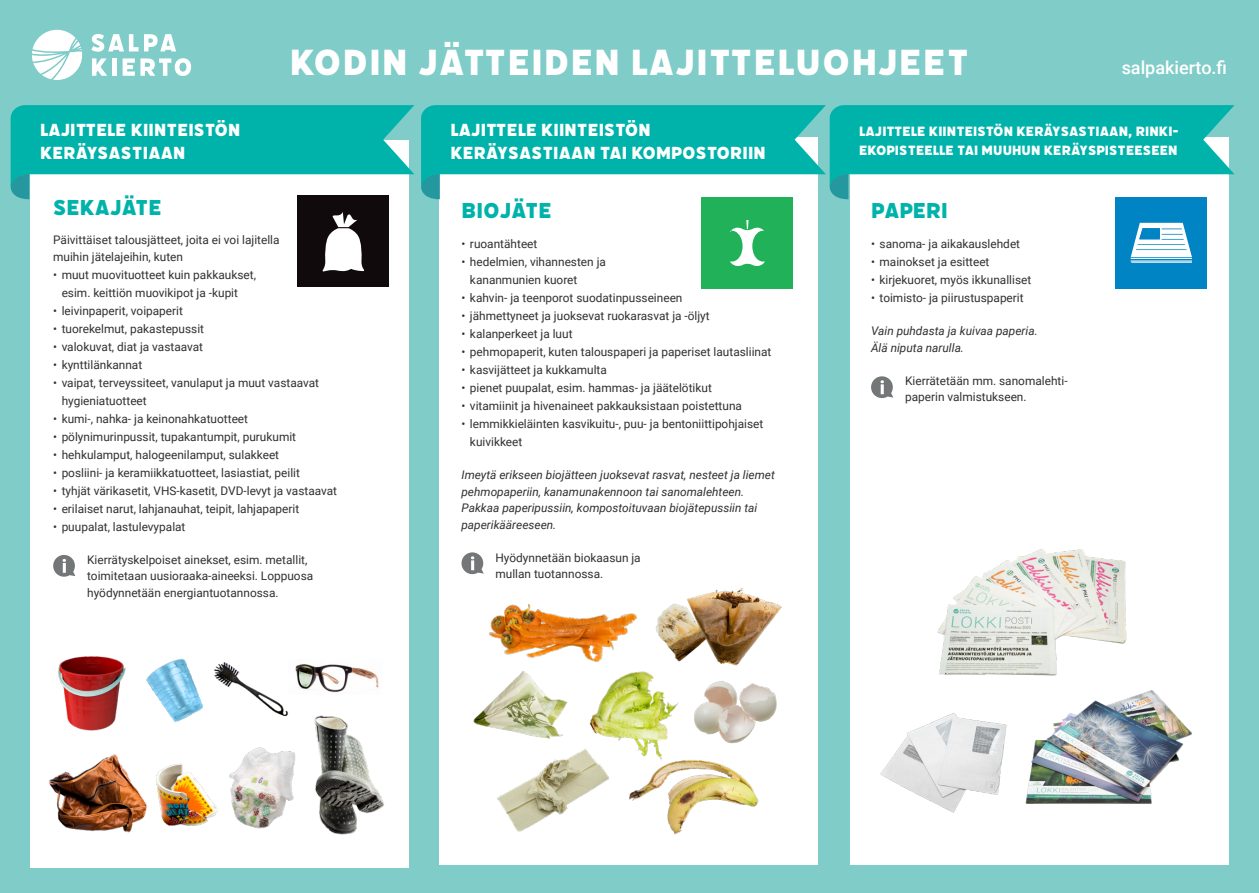
<style>
.page{position:relative;width:1259px;height:893px;background:#80ccc8}
.page>*{position:absolute;margin:0;border:0;box-sizing:border-box;transform-origin:0 0}
.väliotsikko_roboto_bold{font:40.5px "Filicudi Solid";letter-spacing:.03em;color:#fff}
.jätelaji{font:24px "Filicudi Solid";color:#00b3aa}
.Kierrätysohje_otsikko{font:19.5px/22.5px "Filicudi Solid";letter-spacing:.005em;color:#fff}
.t1{font:500 18px "Roboto";color:#fff}
.Kierrätysohje_otsikko-2{font:15px "Filicudi Solid";letter-spacing:.005em;color:#fff}
.Leipis_sisennys{font:11.85px/16.5px "Roboto";color:#312f30}
.Italicleipis{font:italic 11.85px/16.5px "Roboto";color:#312f30}
.Leipis{font:11.85px/16.5px "Roboto";color:#312f30}
</style>
<div class="page">
<div style="left:30px;top:140px;width:378px;height:727px;background:#fff"></div>
<div style="left:439px;top:137px;width:378px;height:728px;background:#fff"></div>
<div style="left:850px;top:137px;width:378px;height:728px;background:#fff"></div>
<svg style="left:53px;top:555px;width:23px;height:22px"></svg>
<svg style="left:461px;top:552px;width:23px;height:23px"></svg>
<svg style="left:10px;top:105px;width:404px;height:94px"></svg>
<svg style="left:91px;top:34px;width:85px;height:18px"></svg>
<svg style="left:92px;top:58px;width:15px;height:18px"></svg>
<div style="left:112px;top:58px;width:5px;height:18px;background:#fff"></div>
<svg style="left:123px;top:58px;width:68px;height:18px"></svg>
<svg style="left:32px;top:30px;width:50px;height:50px"></svg>
<svg style="left:421px;top:105px;width:813px;height:94px"></svg>
<div style="left:701px;top:197px;width:92px;height:92px;background:#21b259"></div>
<svg style="left:730px;top:220px;width:35px;height:46px"></svg>
<div style="left:297px;top:196px;width:92px;height:91px;background:#110a0c"></div>
<svg style="left:323px;top:212px;width:41px;height:59px"></svg>
<img style="left:58px;top:656px;width:68px;height:75px">
<img style="left:48px;top:754px;width:100px;height:79px">
<img style="left:314px;top:715px;width:70px;height:120px">
<img style="left:146px;top:659px;width:57px;height:63px">
<img style="left:156px;top:763px;width:62px;height:63px">
<img style="left:295px;top:664px;width:84px;height:29px">
<img style="left:214px;top:662px;width:74px;height:54px">
<img style="left:229px;top:747px;width:67px;height:82px">
<img style="left:497px;top:748px;width:112px;height:84px">
<img style="left:655px;top:603px;width:29px;height:59px">
<img style="left:629px;top:760px;width:130px;height:75px">
<img style="left:684px;top:588px;width:98px;height:78px">
<img style="left:694px;top:681px;width:83px;height:62px">
<img style="left:489px;top:604px;width:149px;height:58px">
<img style="left:587px;top:671px;width:94px;height:91px">
<img style="left:473px;top:671px;width:94px;height:68px">
<svg style="left:871px;top:376px;width:22px;height:23px"></svg>
<div style="left:1115px;top:197px;width:92px;height:92px;background:#0084c3"></div>
<svg style="left:1130px;top:223px;width:62px;height:40px"></svg>
<img style="left:880px;top:713px;width:127px;height:100px">
<img style="left:1025px;top:690px;width:167px;height:114px">
<img style="left:937px;top:549px;width:190px;height:127px">
<p class="Kierrätysohje_otsikko" style="left:40px;top:119px;width:11px">LAJITTELE</p>
<p class="Kierrätysohje_otsikko" style="left:131px;top:119px;width:22px">KIINTEI</p>
<p class="Kierrätysohje_otsikko" style="left:194px;top:119px;width:46px">STÖN</p>
<p class="Kierrätysohje_otsikko" style="left:40px;top:142px;width:103px">KERÄYSASTIAAN</p>
<p class="väliotsikko_roboto_bold" style="left:290px;top:38px;width:681px">KODIN JÄTTEIDEN LAJITTELUOHJEET</p>
<p class="t1" style="left:1121px;top:55px;width:107px">salpakierto.fi</p>
<p class="Kierrätysohje_otsikko" style="left:450px;top:119px;width:300px;text-indent:154px">STÖN<br>KERÄYSASTIAAN TAI KOMPOSTORIIN</p>
<p class="Kierrätysohje_otsikko" style="left:450px;top:119px;width:11px">LAJITTELE</p>
<p class="Kierrätysohje_otsikko" style="left:541px;top:119px;width:22px">KIINTEI</p>
<p class="Kierrätysohje_otsikko-2" style="left:859px;top:122px;width:9px">LAJITTELE</p>
<p class="Kierrätysohje_otsikko-2" style="left:929px;top:122px;width:17px">KIINTEI</p>
<p class="Kierrätysohje_otsikko-2" style="left:977px;top:122px;width:119px">STÖN KERÄYSASTIAAN</p>
<p class="Kierrätysohje_otsikko-2" style="left:1128px;top:122px;width:52px">, RINKI-</p>
<p class="Kierrätysohje_otsikko-2" style="left:859px;top:142px;width:57px">EKOPISTEELLE</p>
<p class="Kierrätysohje_otsikko-2" style="left:957px;top:142px;width:46px">TAI MUUHUN</p>
<p class="Kierrätysohje_otsikko-2" style="left:1043px;top:142px;width:117px">KERÄYSPISTEESEEN</p>
<p class="jätelaji" style="left:53px;top:193px;width:56px">SEKAJÄTE</p>
<p class="Leipis" style="left:53px;top:231px;width:228px">Päivittäiset talousjätteet, joita ei voi lajitella muihin jätelajeihin, kuten</p>
<p class="Leipis_sisennys" style="left:62px;top:265px;width:196px;line-height:18px;text-indent:-9px">• muut muovituotteet kuin pakkaukset, esim. keittiön muovikipot ja -kupit</p>
<p class="Leipis_sisennys" style="left:53px;top:302px;width:131px">• leivinpaperit, voipaperit</p>
<p class="Leipis_sisennys" style="left:53px;top:320px;width:152px">• tuorekelmut, pakastepussit</p>
<p class="Leipis_sisennys" style="left:53px;top:338px;width:151px">• valokuvat, diat ja vastaavat</p>
<p class="Leipis_sisennys" style="left:53px;top:356px;width:91px">• kynttilänkannat</p>
<p class="Leipis_sisennys" style="left:62px;top:373px;width:259px;line-height:18px;text-indent:-9px">• vaipat, terveyssiteet, vanulaput ja muut vastaavat hygieniatuotteet</p>
<p class="Leipis_sisennys" style="left:53px;top:410px;width:196px">• kumi-, nahka- ja keinonahkatuotteet</p>
<p class="Leipis_sisennys" style="left:53px;top:428px;width:244px">• pölynimurinpussit, tupakantumpit, purukumit</p>
<p class="Leipis_sisennys" style="left:53px;top:446px;width:227px">• hehkulamput, halogeenilamput, sulakkeet</p>
<p class="Leipis_sisennys" style="left:53px;top:464px;width:248px">• posliini- ja keramiikkatuotteet, lasiastiat, peilit</p>
<p class="Leipis_sisennys" style="left:53px;top:482px;width:285px">• tyhjät värikasetit, VHS-kasetit, DVD-levyt ja vastaavat</p>
<p class="Leipis_sisennys" style="left:53px;top:500px;width:248px">• erilaiset narut, lahjanauhat, teipit, lahjapaperit</p>
<p class="Leipis_sisennys" style="left:53px;top:518px;width:134px">• puupalat, lastulevypalat</p>
<p class="Leipis_sisennys" style="left:87px;top:551px;width:228px">Kierrätyskelpoiset ainekset, esim. metallit, toimitetaan uusioraaka-aineeksi. Loppuosa hyödynnetään energiantuotannossa.</p>
<p class="jätelaji" style="left:461px;top:196px;width:29px">BIOJÄTE</p>
<p class="Leipis_sisennys" style="left:461px;top:235px;width:77px">• ruoantähteet</p>
<p class="Leipis_sisennys" style="left:470px;top:253px;width:137px;line-height:18px;text-indent:-9px">• hedelmien, vihannesten ja kananmunien kuoret</p>
<p class="Leipis_sisennys" style="left:461px;top:289px;width:222px">• kahvin- ja teenporot suodatinpusseineen</p>
<p class="Leipis_sisennys" style="left:461px;top:307px;width:250px">• jähmettyneet ja juoksevat ruokarasvat ja -öljyt</p>
<p class="Leipis_sisennys" style="left:461px;top:325px;width:113px">• kalanperkeet ja luut</p>
<p class="Leipis_sisennys" style="left:461px;top:343px;width:311px">• pehmopaperit, kuten talouspaperi ja paperiset lautasliinat</p>
<p class="Leipis_sisennys" style="left:461px;top:361px;width:147px">• kasvijätteet ja kukkamulta</p>
<p class="Leipis_sisennys" style="left:461px;top:379px;width:252px">• pienet puupalat, esim. hammas- ja jäätelötikut</p>
<p class="Leipis_sisennys" style="left:461px;top:397px;width:282px">• vitamiinit ja hivenaineet pakkauksistaan poistettuna</p>
<p class="Leipis_sisennys" style="left:470px;top:415px;width:295px;line-height:18px;text-indent:-9px">• lemmikkieläinten kasvikuitu-, puu- ja bentoniittipohjaiset kuivikkeet</p>
<p class="Italicleipis" style="left:461px;top:466px;width:315px">Imeytä erikseen biojätteen juoksevat rasvat, nesteet ja liemet pehmopaperiin, kanamunakennoon tai sanomalehteen.<br>Pakkaa paperipussiin, kompostoituvaan biojätepussiin tai paperikääreeseen.</p>
<p class="Leipis_sisennys" style="left:495px;top:549px;width:147px">Hyödynnetään biokaasun ja mullan tuotannossa.</p>
<p class="jätelaji" style="left:871px;top:196px;width:76px">PAPERI</p>
<p class="Leipis_sisennys" style="left:871px;top:235px;width:151px">• sanoma- ja aikakauslehdet</p>
<p class="Leipis_sisennys" style="left:871px;top:253px;width:120px">• mainokset ja esitteet</p>
<p class="Leipis_sisennys" style="left:871px;top:271px;width:162px">• kirjekuoret, myös ikkunalliset</p>
<p class="Leipis_sisennys" style="left:871px;top:289px;width:154px">• toimisto- ja piirustuspaperit</p>
<p class="Italicleipis" style="left:871px;top:322px;width:168px">Vain puhdasta ja kuivaa paperia.<br>Älä niputa narulla.</p>
<p class="Leipis_sisennys" style="left:905px;top:372px;width:163px">Kierrätetään mm. sanomalehti&shy;paperin valmistukseen.</p>
</div>
